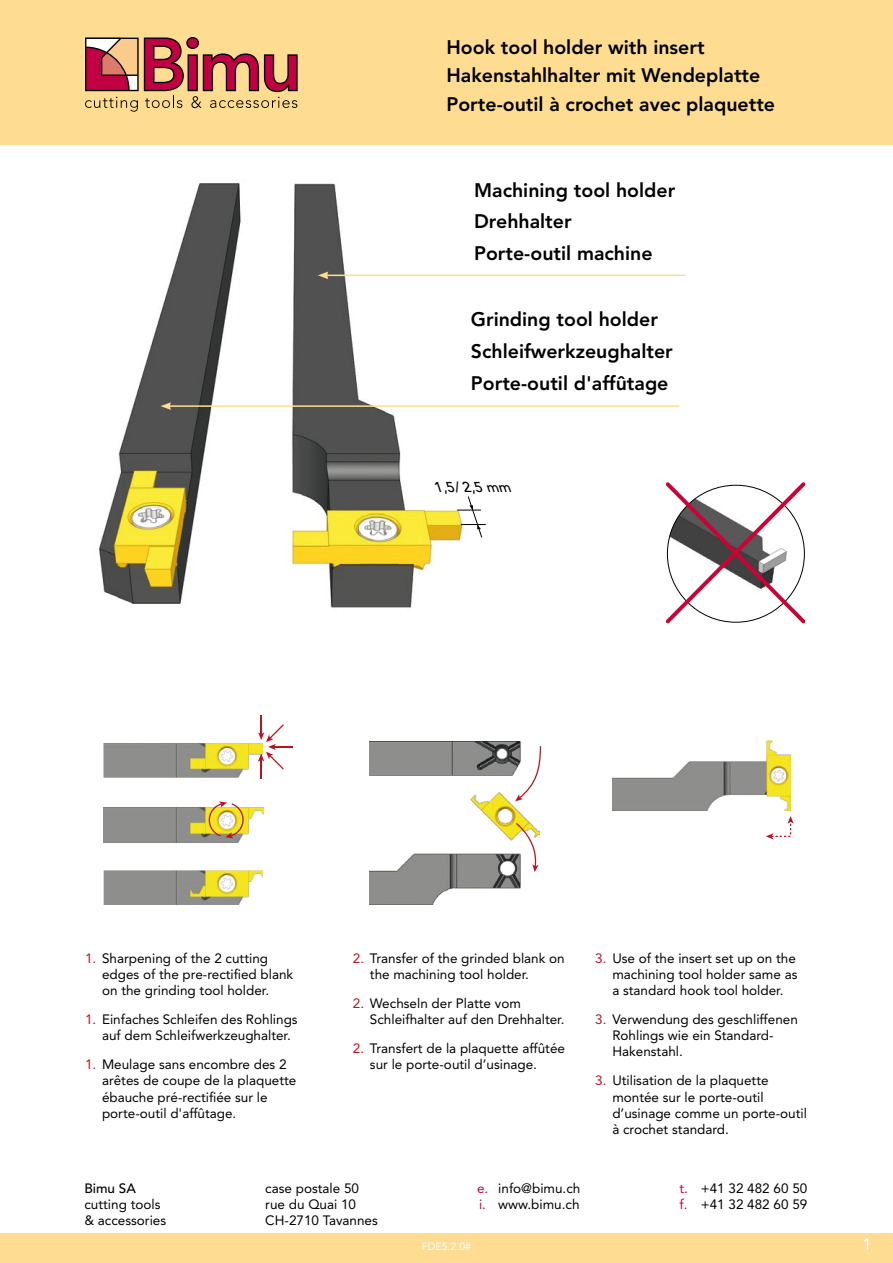
<style>
.page{position:relative;width:893px;height:1263px;background:#fff}
.page>*{position:absolute;margin:0;border:0;box-sizing:border-box;transform-origin:0 0}
.t1{font:800 19.5px/32px "Avenir";color:#000}
.t2{font:16.5px "Avenir";color:#fff}
.t3{font:italic 500 14.25px "Avenir";color:#000}
.t4{font:13.5px/16.2px "Avenir";color:#000}
.t5{font:500 13.5px "Avenir";color:#000}
.t6{font:10.5px "Avenir";color:#fff}
.s1{color:#bd1220}
.s2{color:#c10044}
</style>
<div class="page">
<div style="left:0;top:1233px;width:893px;height:30px;background:#fedd92"></div>
<div style="left:0;top:0;width:893px;height:145px;background:#fedd92"></div>
<svg style="left:85px;top:37px;width:213px;height:75px"></svg>
<img style="left:104px;top:808px;width:159px;height:34px">
<img style="left:104px;top:870px;width:159px;height:35px">
<svg style="left:209px;top:801px;width:35px;height:37px"></svg>
<img style="left:103px;top:743px;width:155px;height:35px">
<svg style="left:258px;top:715px;width:35px;height:64px"></svg>
<img style="left:370px;top:741px;width:170px;height:163px">
<svg style="left:516px;top:823px;width:23px;height:49px"></svg>
<svg style="left:515px;top:746px;width:26px;height:55px"></svg>
<img style="left:612px;top:740px;width:179px;height:70px">
<svg style="left:766px;top:816px;width:28px;height:23px"></svg>
<img style="left:98px;top:183px;width:378px;height:425px">
<svg style="left:457px;top:496px;width:29px;height:42px"></svg>
<svg style="left:665px;top:482px;width:141px;height:142px"></svg>
<hr style="left:169px;top:405px;width:510px;height:2px;background:#fedd92">
<svg style="left:161px;top:402px;width:10px;height:8px"></svg>
<hr style="left:326px;top:275px;width:360px;height:1px;background:#fedd92">
<svg style="left:318px;top:271px;width:10px;height:8px"></svg>
<h1 class="t1" style="left:446px;top:33px;width:330px;line-height:28.3px">Hook tool holder with insert<br>Hakenstahlhalter mit Wendeplatte<br>Porte-outil à crochet avec plaquette</h1>
<h1 class="t1" style="left:474px;top:174px;width:203px">Machining tool holder<br>Drehhalter<br>Porte-outil machine</h1>
<h1 class="t1" style="left:471px;top:304px;width:203px">Grinding tool holder<br>Schleifwerkzeughalter<br>Porte-outil d'affûtage</h1>
<p class="t3" style="left:436px;top:478px;width:83px">1,5/ 2,5mm</p>
<p class="t4" style="left:102px;top:950px;width:193px;text-indent:-17px"><span class="s1">1.</span> Sharpening of the 2 cutting edges of the pre-rectified blank on the grinding tool holder.</p>
<p class="t4" style="left:102px;top:1011px;width:197px;text-indent:-17px"><span class="s1">1.</span> Einfaches Schleifen des Rohlings auf dem Schleifwerkzeughalter.</p>
<p class="t4" style="left:102px;top:1056px;width:196px;text-indent:-17px"><span class="s1">1.</span> Meulage sans encombre des 2 arêtes de coupe de la plaquette ébauche pré-rectifiée sur le porte-outil d'affûtage.</p>
<p class="t4" style="left:370px;top:950px;width:196px;text-indent:-17px"><span class="s1">2.</span> Transfer of the grinded blank on the machining tool holder.</p>
<p class="t4" style="left:370px;top:995px;width:196px;text-indent:-17px"><span class="s1">2.</span> Wechseln der Platte vom<br>Schleifhalter auf den Drehhalter.</p>
<p class="t4" style="left:370px;top:1040px;width:197px;text-indent:-17px"><span class="s1">2.</span> Transfert de la plaquette affûtée sur le porte-outil d’usinage.</p>
<p class="t4" style="left:612px;top:950px;width:187px;text-align:justify;text-indent:-17px"><span class="s1">3.</span> Use of the insert set up on the machining tool holder same as a standard hook tool holder.</p>
<p class="t4" style="left:612px;top:1011px;width:187px;text-indent:-17px"><span class="s1">3.</span> Verwendung des geschliffenen<br>Rohlings wie ein Standard-<br>Hakenstahl.</p>
<p class="t4" style="left:612px;top:1073px;width:196px;text-indent:-17px"><span class="s1">3.</span> Utilisation de la plaquette montée sur le porte-outil d’usinage comme un porte-outil à crochet standard.</p>
<p class="t5" style="left:84px;top:1180px;width:53px">Bimu SA</p>
<p class="t4" style="left:84px;top:1196px;width:83px">cutting tools &amp; accessories</p>
<p class="t4" style="left:265px;top:1180px;width:114px">case postale 50 rue du Quai 10<br>CH-2710 Tavannes</p>
<p class="t4" style="left:477px;top:1180px;width:105px"><span class="s2">e.</span> info@bimu.ch <span class="s2">i.</span> www.bimu.ch</p>
<p class="t4" style="left:679px;top:1180px;width:129px"><span class="s2">t.</span> +41 32 482 60 50 <span class="s2">f.</span> +41 32 482 60 59</p>
<p class="t6" style="left:422px;top:1240px;width:51px">FDE5.2.0#</p>
<p class="t2" style="left:862px;top:1235px;width:11px">1</p>
</div>
